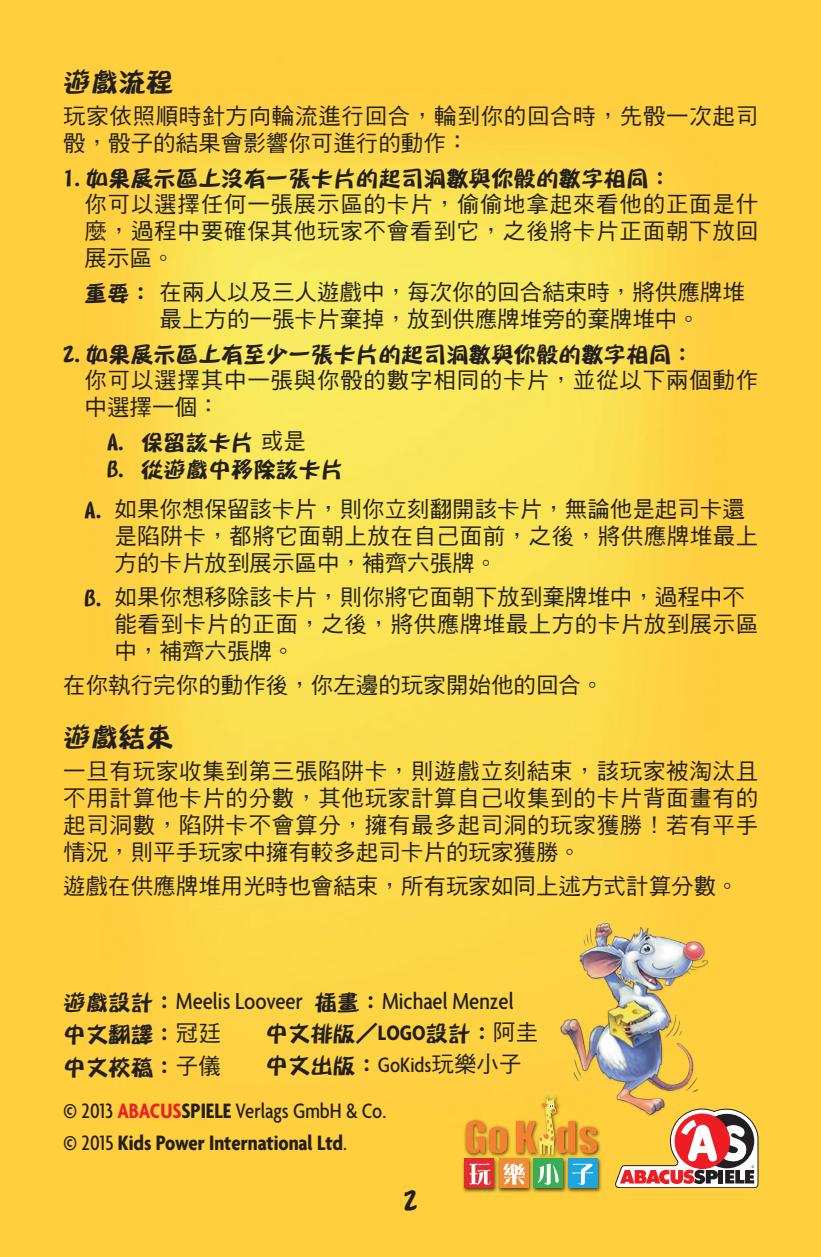
<style>
.page{position:relative;width:821px;height:1257px;background:#fff}
.page>*{position:absolute;margin:0;border:0;box-sizing:border-box;transform-origin:0 0}
.Titel_Abschnitt{font:27.5px "DF Pu Ding W12 WIN BF";color:#231f20}
.t1{font:500 condensed 25px "Agenda";color:#231f20}
.t2{font:22.5px/27px "DF Hei Std W5";color:#231f20}
.t3{font:22.5px/32.5px "DF Pu Ding W12 WIN BF";color:#231f20}
.t4{font:22.5px/27px "DF Hei Std W5";letter-spacing:.03em;color:#231f20}
.t5{font:22.5px/27px "DF Hei Std W5";letter-spacing:.035em;color:#231f20}
.t6{font:500 condensed 22.5px "Agenda";color:#231f20}
.t7{font:700 condensed 22.5px "Agenda";color:#231f20}
.s1{font-family:"DF Pu Ding W12 WIN BF"}
.s2{font-family:"DF Hei Std W5"}
.s3{font-family:"DF Pu Ding W12 WIN BF";font-weight:400;font-stretch:normal;font-size:22.5px}
.s4{font-size:27.5px}
.s5{font-weight:700;color:#e92325}
.s6{font-weight:700}
.s7{font-weight:500;font-size:27.5px}
.s8{font-weight:500}
.s9{font-family:"Agenda";font-weight:700;font-stretch:condensed}
.s10{font-family:"Agenda";font-weight:500;font-stretch:condensed}
</style>
<div class="page">
<img style="left:0;top:0;width:820px;height:1257px">
<svg style="left:615px;top:1109px;width:143px;height:79px"></svg>
<img style="left:525px;top:857px;width:219px;height:321px">
<img style="left:460px;top:1093px;width:143px;height:101px">
<svg style="left:466px;top:1120px;width:41px;height:33px"></svg>
<svg style="left:516px;top:1096px;width:80px;height:58px;background:#ecb03a"></svg>
<div style="left:464px;top:1158px;width:30px;height:30px;background:#e02e33"></div>
<svg style="left:469px;top:1163px;width:21px;height:22px"></svg>
<div style="left:498px;top:1158px;width:30px;height:30px;background:#ef8c37"></div>
<svg style="left:503px;top:1163px;width:22px;height:21px"></svg>
<div style="left:533px;top:1158px;width:30px;height:30px;background:#39ae57"></div>
<svg style="left:538px;top:1163px;width:20px;height:22px"></svg>
<div style="left:567px;top:1158px;width:30px;height:30px;background:#1ea5dd"></div>
<svg style="left:572px;top:1164px;width:21px;height:21px"></svg>
<svg style="left:0;top:0;width:15px;height:15px"></svg>
<svg style="left:0;top:1245px;width:15px;height:12px"></svg>
<svg style="left:806px;top:0;width:15px;height:15px"></svg>
<svg style="left:806px;top:1245px;width:15px;height:12px"></svg>
<p class="Titel_Abschnitt" style="left:63px;top:68px;width:111px">遊戲流程</p>
<p class="t4" style="left:63px;top:102px;width:696px">玩家依照順時針方向輪流進行回合，輪到你的回合時，先骰一次起司骰，骰子的結果會影響你可進行的動作：</p>
<p class="t3" style="left:63px;top:162px;width:609px">1.如果展示區上沒有一張卡片的起司洞數與你骰的數字相同：</p>
<p class="t2" style="left:84px;top:190px;width:675px;text-align:justify">你可以選擇任何一張展示區的卡片，偷偷地拿起來看他的正面是什麼，過程中要確保其他玩家不會看到它，之後將卡片正面朝下放回展示區。</p>
<p class="t2" style="left:159px;top:278px;width:587px;text-indent:-75px"><span class="s1">重要：</span>在兩人以及三人遊戲中，每次你的回合結束時，將供應牌堆最上方的一張卡片棄掉，放到供應牌堆旁的棄牌堆中。</p>
<p class="t3" style="left:63px;top:338px;width:632px">2.如果展示區上有至少一張卡片的起司洞數與你骰的數字相同：</p>
<p class="t5" style="left:84px;top:366px;width:675px">你可以選擇其中一張與你骰的數字相同的卡片，並從以下兩個動作中選擇一個：</p>
<p class="t3" style="left:84px;top:426px;width:223px">　A. 保留該卡片 <span class="s2">或是</span></p>
<p class="t3" style="left:84px;top:453px;width:260px">　B. 從遊戲中移除該卡片</p>
<p class="t2" style="left:114px;top:495px;width:645px;text-indent:-30px"><span class="s1">A.</span> 如果你想保留該卡片，則你立刻翻開該卡片，無論他是起司卡還是陷阱卡，都將它面朝上放在自己面前，之後，將供應牌堆最上方的卡片放到展示區中，補齊六張牌。</p>
<p class="t2" style="left:114px;top:583px;width:645px;text-indent:-30px"><span class="s1">B.</span> 如果你想移除該卡片，則你將它面朝下放到棄牌堆中，過程中不能看到卡片的正面，之後，將供應牌堆最上方的卡片放到展示區中，補齊六張牌。</p>
<p class="t2" style="left:63px;top:671px;width:542px">在你執行完你的動作後，你左邊的玩家開始他的回合。</p>
<p class="Titel_Abschnitt" style="left:63px;top:723px;width:111px">遊戲結束</p>
<p class="t2" style="left:63px;top:757px;width:696px;text-align:justify">一旦有玩家收集到第三張陷阱卡，則遊戲立刻結束，該玩家被淘汰且不用計算他卡片的分數，其他玩家計算自己收集到的卡片背面畫有的起司洞數，陷阱卡不會算分，擁有最多起司洞的玩家獲勝！若有平手情況，則平手玩家中擁有較多起司卡片的玩家獲勝。</p>
<p class="t2" style="left:63px;top:872px;width:677px">遊戲在供應牌堆用光時也會結束，所有玩家如同上述方式計算分數。</p>
<p class="t1" style="left:63px;top:987px;width:452px"><span class="s3">遊戲設計：</span>Meelis Looveer <span class="s3">插畫：</span>Michael Menzel</p>
<p class="t3" style="left:63px;top:1018px;width:159px">中文翻譯：<span class="s2">冠廷</span>中文校稿：<span class="s2">子儀</span></p>
<p class="t6" style="left:63px;top:1098px;width:324px"><span class="s4">©</span> 2013 <span class="s5">ABACUS</span><span class="s6">SPIELE</span> Verlags GmbH &amp; Co.</p>
<p class="t7" style="left:63px;top:1131px;width:285px"><span class="s7">©</span> <span class="s8">2015</span> Kids Power International Ltd<span class="s8">.</span></p>
<p class="Titel_Abschnitt" style="left:404px;top:1187px;width:15px">2</p>
<p class="t3" style="left:265px;top:1016px;width:274px">中文排版／<span class="s9">LOGO</span>設計：<span class="s2">阿圭</span>中文出版：<span class="s10">GoKids</span><span class="s2">玩樂小子</span></p>
</div>
